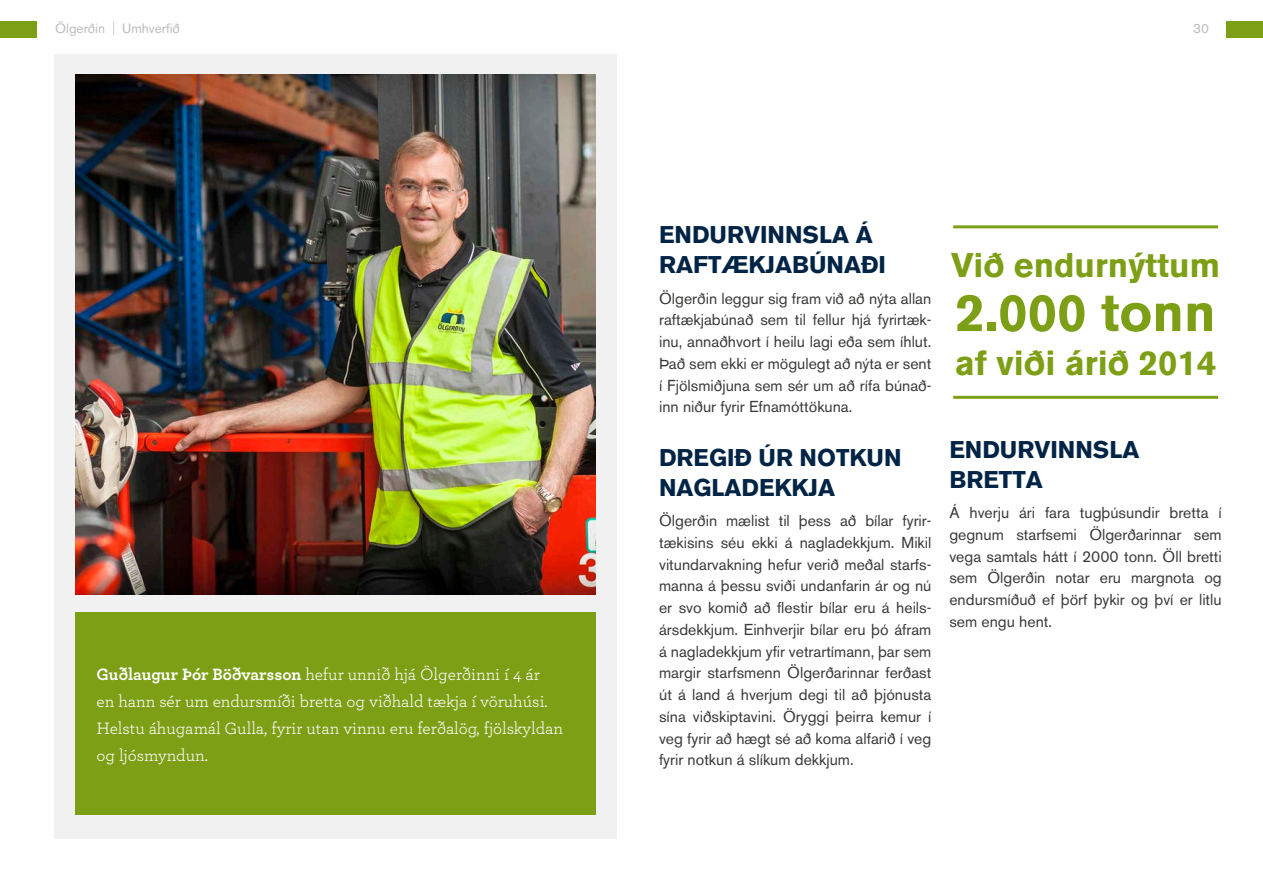
<style>
.page{position:relative;width:1263px;height:893px;background:#fff}
.page>*{position:absolute;margin:0;border:0;box-sizing:border-box;transform-origin:0 0}
.t1{font:700 52.5px "Akzidenz Grotesk BE";color:#7d9f16}
.t2{font:700 34.5px "Akzidenz Grotesk BE";color:#7d9f16}
.t3{font:700 33.9px "Akzidenz Grotesk BE";color:#7d9f16}
.t4{font:700 24px/30px "Akzidenz Grotesk BE";color:#002445}
.t5{font:17.25px/27px "Archer";color:#fff}
.t6{font:15.75px/21.8px "Akzidenz Grotesk BE";color:#393938;text-align:justify}
.t7{font:13.5px "Akzidenz Grotesk BE";color:#bcbcbd}
.s1{font-family:"Brandon Grotesque";font-weight:500}
.s2{font-weight:700}
</style>
<div class="page">
<div style="left:1227px;top:22px;width:36px;height:16px;background:#7d9f16"></div>
<div style="left:0;top:22px;width:36px;height:16px;background:#7d9f16"></div>
<div style="left:54px;top:54px;width:563px;height:785px;background:#f1f1f1"></div>
<img style="left:75px;top:74px;width:520px;height:521px">
<div style="left:75px;top:612px;width:520px;height:203px;background:#7d9f16"></div>
<hr style="left:953px;top:396px;width:265px;height:3px;background:#7d9f16">
<hr style="left:953px;top:225px;width:265px;height:3px;background:#7d9f16">
<p class="t7" style="left:55px;top:20px;width:126px">Ölgerðin <span class="s1">|</span> Umhverfið</p>
<p class="t7" style="left:1193px;top:20px;width:17px">30</p>
<p class="t5" style="left:97px;top:660px;width:468px"><span class="s2">Guðlaugur Þór Böðvarsson</span> hefur unnið hjá Ölgerðinni í 4 ár<br>en hann sér um endursmíði bretta og viðhald tækja í vöruhúsi.<br>Helstu áhugamál Gulla, fyrir utan vinnu eru ferðalög, fjölskyldan og ljósmyndun.</p>
<h3 class="t4" style="left:659px;top:220px;width:228px">ENDURVINNSLA Á<br>RAFTÆKJABÚNAÐI</h3>
<p class="t6" style="left:659px;top:287px;width:274px">Ölgerðin leggur sig fram við að nýta allan raftækjabúnað sem til fellur hjá fyrirtæk&shy;inu, annaðhvort í heilu lagi eða sem íhlut.<br>Það sem ekki er mögulegt að nýta er sent í Fjölsmiðjuna sem sér um að rífa búnað&shy;inn niður fyrir Efnamóttökuna.</p>
<h3 class="t4" style="left:659px;top:443px;width:244px">DREGIÐ ÚR NOTKUN<br>NAGLADEKKJA</h3>
<p class="t6" style="left:659px;top:510px;width:274px">Ölgerðin mælist til þess að bílar fyrir&shy;tækisins séu ekki á nagladekkjum. Mikil vitundarvakning hefur verið meðal starfs&shy;manna á þessu sviði undanfarin ár og nú er svo komið að flestir bílar eru á heils&shy;ársdekkjum. Einhverjir bílar eru þó áfram á nagladekkjum yfir vetrartímann, þar sem margir starfsmenn Ölgerðarinnar ferðast út á land á hverjum degi til að þjónusta sína viðskiptavini. Öryggi þeirra kemur í veg fyrir að hægt sé að koma alfarið í veg fyrir notkun á slíkum dekkjum.</p>
<h3 class="t3" style="left:951px;top:246px;width:271px">Við endurnýttum</h3>
<h1 class="t1" style="left:955px;top:282px;width:262px">2.000 tonn</h1>
<h2 class="t2" style="left:955px;top:343px;width:263px">af viði árið 2014</h2>
<h3 class="t4" style="left:949px;top:435px;width:192px">ENDURVINNSLA<br>BRETTA</h3>
<p class="t6" style="left:949px;top:502px;width:274px">Á hverju ári fara tugþúsundir bretta í gegnum starfsemi Ölgerðarinnar sem vega samtals hátt í 2000 tonn. Öll bretti sem Ölgerðin notar eru margnota og endursmíðuð ef þörf þykir og því er litlu sem engu hent.</p>
</div>
